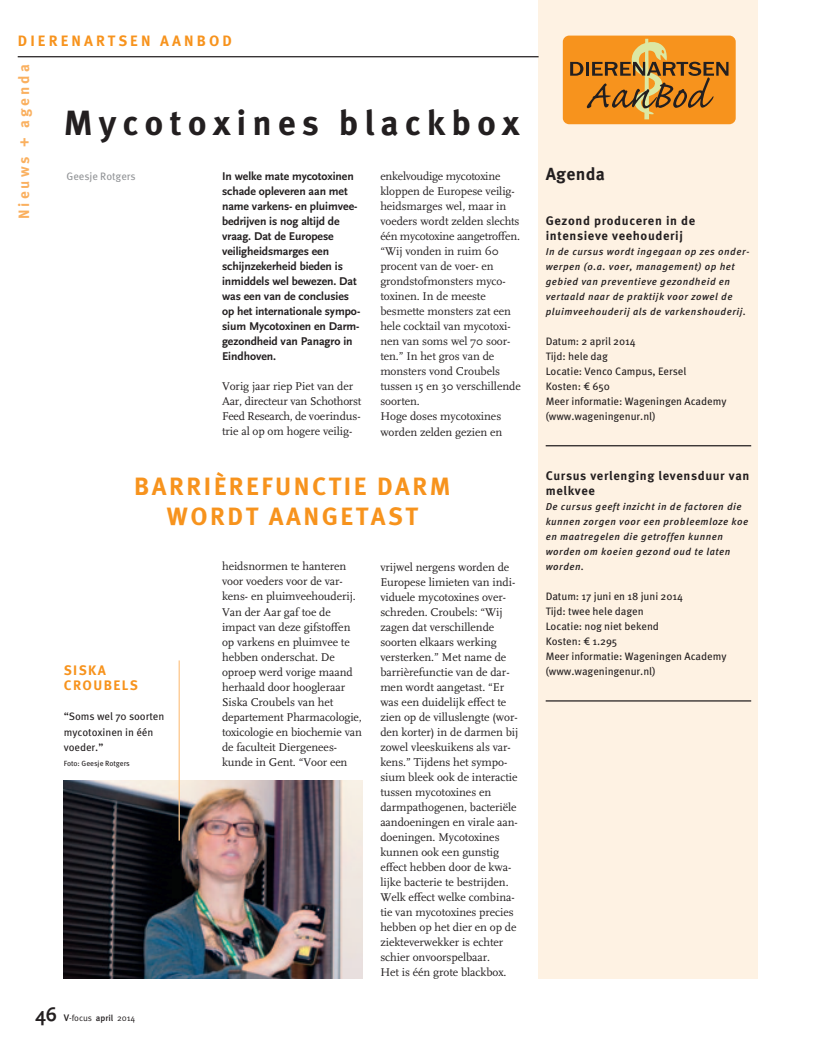
<style>
.page{position:relative;width:815px;height:1046px;background:#fff}
.page>*{position:absolute;margin:0;border:0;box-sizing:border-box;transform-origin:0 0}
.t1{font:700 35px "Meta OT";letter-spacing:.17em;color:#231f20}
.t2{font:700 25px/30px "Meta OT";letter-spacing:.1em;color:#f7931d;text-align:center}
.t3{font:700 17.5px "Meta OT";letter-spacing:.015em;color:#231f20}
.t4{font:700 15px "Meta OT";letter-spacing:.21em;color:#f7931d}
.t5{font:700 15px "Meta OT";letter-spacing:.2em;color:#fab05f}
.t6{font:700 13.75px "Meta OT";letter-spacing:.1em;color:#f7931d}
.t7{font:700 12.5px/15px "Meta OT";letter-spacing:.05em;color:#231f20}
.t8{font:11.75px/15px "Scala OT";letter-spacing:-.005em;color:#231f20}
.t9{font:700 11.75px/15px "Scala Sans OT";letter-spacing:-.005em;color:#231f20}
.t10{font:10.75px/15px "Meta OT";letter-spacing:-.005em;color:#231f20}
.t11{font:10.75px "Meta OT";letter-spacing:-.005em;color:#939598}
.t12{font:italic 500 10px/15px "Meta OT";letter-spacing:.05em;color:#231f20}
.t13{font:8.75px "Meta OT";letter-spacing:-.005em;color:#231f20}
.t14{font:7.5px "Meta OT";letter-spacing:-.005em;color:#231f20}
.s1{font-family:"Scala Sans OT";font-weight:700;font-size:20px}
.s2{font-weight:500;font-size:9.5px}
.s3{font-weight:500}
</style>
<div class="page">
<div style="left:539px;top:0;width:219px;height:978px;background:#fef2e3"></div>
<hr style="left:18px;top:56px;width:521px;height:1px;background:#231f20">
<div style="left:563px;top:36px;width:173px;height:88px;background:#f7931d;border-radius:6px"></div>
<svg style="left:570px;top:38px;width:158px;height:81px"></svg>
<img style="left:64px;top:780px;width:299px;height:198px">
<hr style="left:179px;top:660px;width:1px;height:180px;background:#fdc689">
<hr style="left:546px;top:445px;width:205px;height:1px;background:#231f20">
<hr style="left:546px;top:700px;width:205px;height:1px;background:#231f20">
<p class="t4" style="left:18px;top:31px;width:216px">dieren art sen aan bod</p>
<p class="t5" style="left:14px;top:219px;width:156px;rotate:-90deg">Nieuws + agenda</p>
<h1 class="t1" style="left:64px;top:101px;width:458px">Mycotoxines blackbox</h1>
<p class="t9" style="left:222px;top:169px;width:140px">In welke mate mycotoxinen schade opleveren aan met name varkens- en pluimvee&shy;bedrijven is nog altijd de vraag. Dat de Europese veiligheidsmarges een schijnzekerheid bieden is inmiddels wel bewezen. Dat was een van de conclusies op het internationale sympo&shy;sium Mycotoxinen en Darm&shy;gezondheid van Panagro in<br>Eindhoven.</p>
<p class="t8" style="left:222px;top:379px;width:141px">Vorig jaar riep Piet van der<br>Aar, directeur van Schothorst<br>Feed Research, de voerindus&shy;trie al op om hogere veilig-</p>
<p class="t8" style="left:380px;top:169px;width:142px">enkelvoudige mycotoxine kloppen de Europese veilig&shy;heidsmarges wel, maar in voeders wordt zelden slechts één mycotoxine aangetroffen. “Wij vonden in ruim 60 procent van de voer- en grondstofmonsters myco&shy;toxinen. In de meeste besmette monsters zat een hele cocktail van mycotoxi&shy;nen van soms wel 70 soor&shy;ten.” In het gros van de monsters vond Croubels tussen 15 en 30 verschillende soorten.<br>Hoge doses mycotoxines worden zelden gezien en</p>
<p class="t11" style="left:66px;top:170px;width:71px">Geesje Rotgers</p>
<h3 class="t3" style="left:546px;top:163px;width:61px">Agenda</h3>
<p class="t7" style="left:546px;top:213px;width:151px">Gezond produceren in de intensieve veehouderij</p>
<p class="t12" style="left:546px;top:244px;width:206px">In de cursus wordt ingegaan op zes onder&shy;werpen (o.a. voer, management) op het gebied van preventieve gezondheid en vertaald naar de praktijk voor zowel de pluimveehouderij als de varkenshouderij.</p>
<p class="t10" style="left:546px;top:334px;width:182px">Datum: 2 april 2014<br>Tijd: hele dag<br>Locatie: Venco Campus, Eersel<br>Kosten: € 650<br>Meer informatie: Wageningen Academy (www.wageningenur.nl)</p>
<p class="t7" style="left:546px;top:468px;width:205px">Cursus verlenging levensduur van melkvee</p>
<p class="t12" style="left:546px;top:499px;width:204px">De cursus geeft inzicht in de factoren die kunnen zorgen voor een probleemloze koe en maatregelen die getroffen kunnen worden om koeien gezond oud te laten worden.</p>
<p class="t10" style="left:546px;top:589px;width:182px">Datum: 17 juni en 18 juni 2014<br>Tijd: twee hele dagen<br>Locatie: nog niet bekend<br>Kosten: € 1.295<br>Meer informatie: Wageningen Academy</p>
<h2 class="t2" style="left:134px;top:472px;width:315px">barrièrefunctie darm wordt aangetast</h2>
<p class="t8" style="left:222px;top:559px;width:141px">heidsnormen te hanteren voor voeders voor de var&shy;kens- en pluimveehouderij.<br>Van der Aar gaf toe de impact van deze gifstoffen op varkens en pluimvee te hebben onderschat. De oproep werd vorige maand herhaald door hoogleraar<br>Siska Croubels van het departement Pharmacologie, toxicologie en biochemie van de faculteit Diergenees&shy;kunde in Gent. “Voor een</p>
<p class="t8" style="left:380px;top:559px;width:140px">vrijwel nergens worden de<br>Europese limieten van indi&shy;viduele mycotoxines over&shy;schreden. Croubels: “Wij zagen dat verschillende soorten elkaars werking versterken.” Met name de barrièrefunctie van de dar&shy;men wordt aangetast. “Er was een duidelijk effect te zien op de villuslengte (wor&shy;den korter) in de darmen bij zowel vleeskuikens als var&shy;kens.” Tijdens het sympo&shy;sium bleek ook de interactie tussen mycotoxines en darmpathogenen, bacteriële aandoeningen en virale aan&shy;doeningen. Mycotoxines kunnen ook een gunstig effect hebben door de kwa&shy;lijke bacterie te bestrijden.<br>Welk effect welke combina&shy;tie van mycotoxines precies hebben op het dier en op de ziekteverwekker is echter schier onvoorspelbaar.<br>Het is één grote blackbox.</p>
<p class="t6" style="left:64px;top:662px;width:44px">Siska</p>
<p class="t10" style="left:546px;top:664px;width:111px">(www.wageningenur.nl)</p>
<p class="t6" style="left:64px;top:677px;width:76px">Croubels</p>
<p class="t10" style="left:64px;top:709px;width:102px">“Soms wel 70 soorten mycotoxinen in één voeder.”</p>
<p class="t14" style="left:64px;top:758px;width:68px">Foto: Geesje Rotgers</p>
<p class="t13" style="left:35px;top:1012px;width:102px"><span class="s1">46</span> <span class="s2">V</span>-focus <span class="s3">april</span> 2014</p>
</div>
